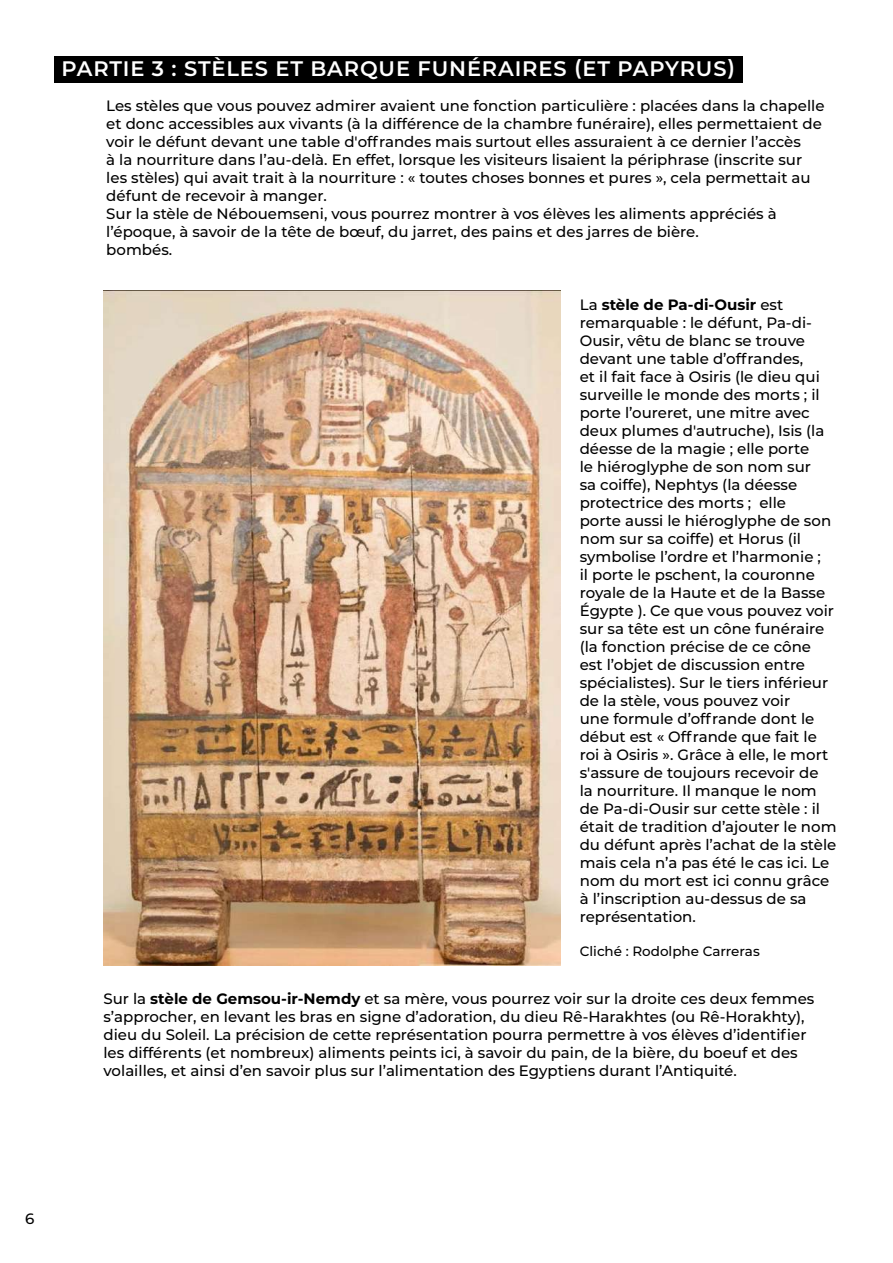
<style>
.page{position:relative;width:893px;height:1263px;background:#fff}
.page>*{position:absolute;margin:0;border:0;box-sizing:border-box;transform-origin:0 0}
.t1{font:600 21px "Montserrat";letter-spacing:.04em;color:#fff}
.t2{font:500 15px/18px "Montserrat";color:#000}
.t3{font:500 13.5px "Montserrat";color:#000}
.s1{font-weight:700}
</style>
<div class="page">
<div style="left:54px;top:56px;width:689px;height:27px;background:#000"></div>
<img style="left:103px;top:290px;width:457px;height:676px">
<h1 class="t1" style="left:62px;top:54px;width:675px">PARTIE 3 : STÈLES ET BARQUE FUNÉRAIRES (ET PAPYRUS)</h1>
<p class="t2" style="left:106px;top:96px;width:720px">Les stèles que vous pouvez admirer avaient une fonction particulière : placées dans la chapelle et donc accessibles aux vivants (à la différence de la chambre funéraire), elles permettaient de voir le défunt devant une table d'offrandes mais surtout elles assuraient à ce dernier l’accès<br>à la nourriture dans l’au-delà. En effet, lorsque les visiteurs lisaient la périphrase (inscrite sur les stèles) qui avait trait à la nourriture : « toutes choses bonnes et pures », cela permettait au défunt de recevoir à manger.<br>Sur la stèle de Nébouemseni, vous pourrez montrer à vos élèves les aliments appréciés à l’époque, à savoir de la tête de bœuf, du jarret, des pains et des jarres de bière.<br>bombés.</p>
<p class="t2" style="left:580px;top:295px;width:258px">La <span class="s1">stèle de Pa-di-Ousir</span> est remarquable : le défunt, Pa-di-<br>Ousir, vêtu de blanc se trouve devant une table d’offrandes,<br>et il fait face à Osiris (le dieu qui surveille le monde des morts ; il porte l’oureret, une mitre avec deux plumes d'autruche), Isis (la déesse de la magie ; elle porte<br>le hiéroglyphe de son nom sur<br>sa coiffe), Nephtys (la déesse protectrice des morts ; elle<br>porte aussi le hiéroglyphe de son nom sur sa coiffe) et Horus (il symbolise l’ordre et l’harmonie ;<br>il porte le pschent, la couronne royale de la Haute et de la Basse<br>Égypte ). Ce que vous pouvez voir sur sa tête est un cône funéraire (la fonction précise de ce cône est l’objet de discussion entre spécialistes). Sur le tiers inférieur de la stèle, vous pouvez voir<br>une formule d’offrande dont le début est « Offrande que fait le roi à Osiris ». Grâce à elle, le mort s'assure de toujours recevoir de<br>la nourriture. Il manque le nom de Pa-di-Ousir sur cette stèle : il était de tradition d’ajouter le nom du défunt après l’achat de la stèle mais cela n’a pas été le cas ici. Le nom du mort est ici connu grâce à l’inscription au-dessus de sa représentation.</p>
<p class="t3" style="left:580px;top:942px;width:182px">Cliché : Rodolphe Carreras</p>
<p class="t2" style="left:103px;top:989px;width:712px">Sur la <span class="s1">stèle de Gemsou-ir-Nemdy</span> et sa mère, vous pourrez voir sur la droite ces deux femmes s’approcher, en levant les bras en signe d’adoration, du dieu Rê-Harakhtes (ou Rê-Horakhty), dieu du Soleil. La précision de cette représentation pourra permettre à vos élèves d’identifier les différents (et nombreux) aliments peints ici, à savoir du pain, de la bière, du boeuf et des volailles, et ainsi d’en savoir plus sur l’alimentation des Egyptiens durant l’Antiquité.</p>
<p class="t2" style="left:25px;top:1208px;width:11px">6</p>
</div>
